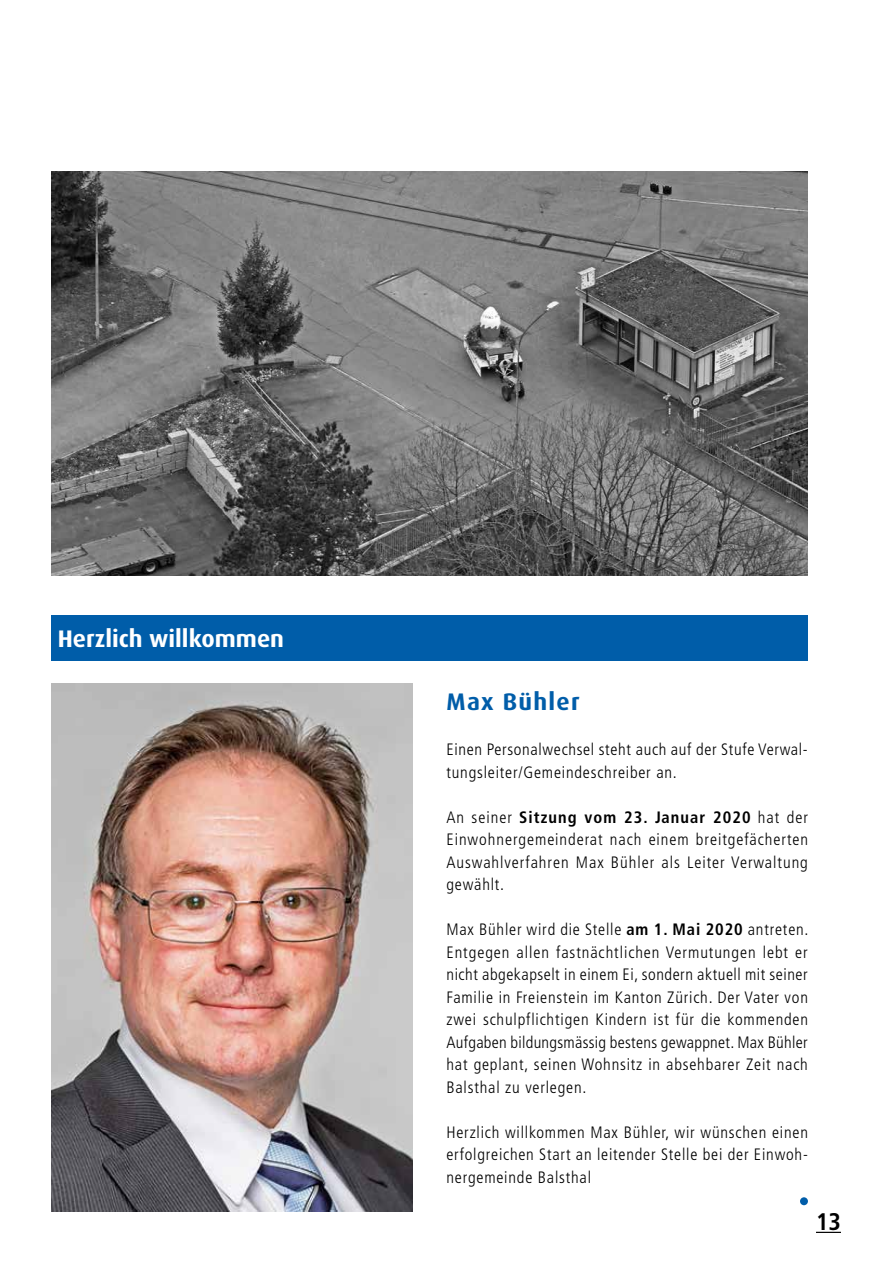
<style>
.page{position:relative;width:893px;height:1263px;background:#fff}
.page>*{position:absolute;margin:0;border:0;box-sizing:border-box;transform-origin:0 0}
.t1{font:700 24px "Dax";color:#fff}
.t2{font:700 24px "Dax";letter-spacing:.055em;color:#005da9}
.t3{font:700 condensed 24px "Frutiger";color:#000}
.t4{font:300 condensed 16.5px/22.5px "Frutiger";letter-spacing:.05em;color:#000;text-align:justify}
.s1{font-weight:700}
</style>
<div class="page">
<svg style="left:816px;top:1232px;width:25px;height:1px"></svg>
<div style="left:51px;top:615px;width:757px;height:46px;background:#005da9"></div>
<img style="left:51px;top:683px;width:361px;height:528px">
<img style="left:51px;top:171px;width:757px;height:404px">
<div style="left:800px;top:1197px;width:8px;height:8px;background:#005da9;border-radius:50%"></div>
<h1 class="t1" style="left:58px;top:625px;width:228px">Herzlich willkommen</h1>
<h1 class="t2" style="left:446px;top:688px;width:135px">Max Bühler</h1>
<p class="t4" style="left:446px;top:738px;width:363px">Einen Personalwechsel steht auch auf der Stufe Verwal&shy;tungsleiter/Gemeindeschreiber an.</p>
<p class="t4" style="left:446px;top:806px;width:363px">An seiner <span class="s1">Sitzung vom 23. Januar 2020</span> hat der Einwohnergemeinderat nach einem breitgefächerten Auswahlverfahren Max Bühler als Leiter Verwaltung gewählt.</p>
<p class="t4" style="left:446px;top:918px;width:364px">Max Bühler wird die Stelle <span class="s1">am 1. Mai 2020</span> antreten.<br>Entgegen allen fastnächtlichen Vermutungen lebt er nicht abgekapselt in einem Ei, sondern aktuell mit seiner Familie in Freienstein im Kanton Zürich. Der Vater von zwei schulpflichtigen Kindern ist für die kommenden Aufgaben bildungsmässig bestens gewappnet. Max Bühler hat geplant, seinen Wohnsitz in absehbarer Zeit nach Balsthal zu verlegen.</p>
<p class="t4" style="left:446px;top:1121px;width:363px">Herzlich willkommen Max Bühler, wir wünschen einen erfolgreichen Start an leitender Stelle bei der Einwoh&shy;nergemeinde Balsthal</p>
<h1 class="t3" style="left:816px;top:1207px;width:26px">13</h1>
</div>
